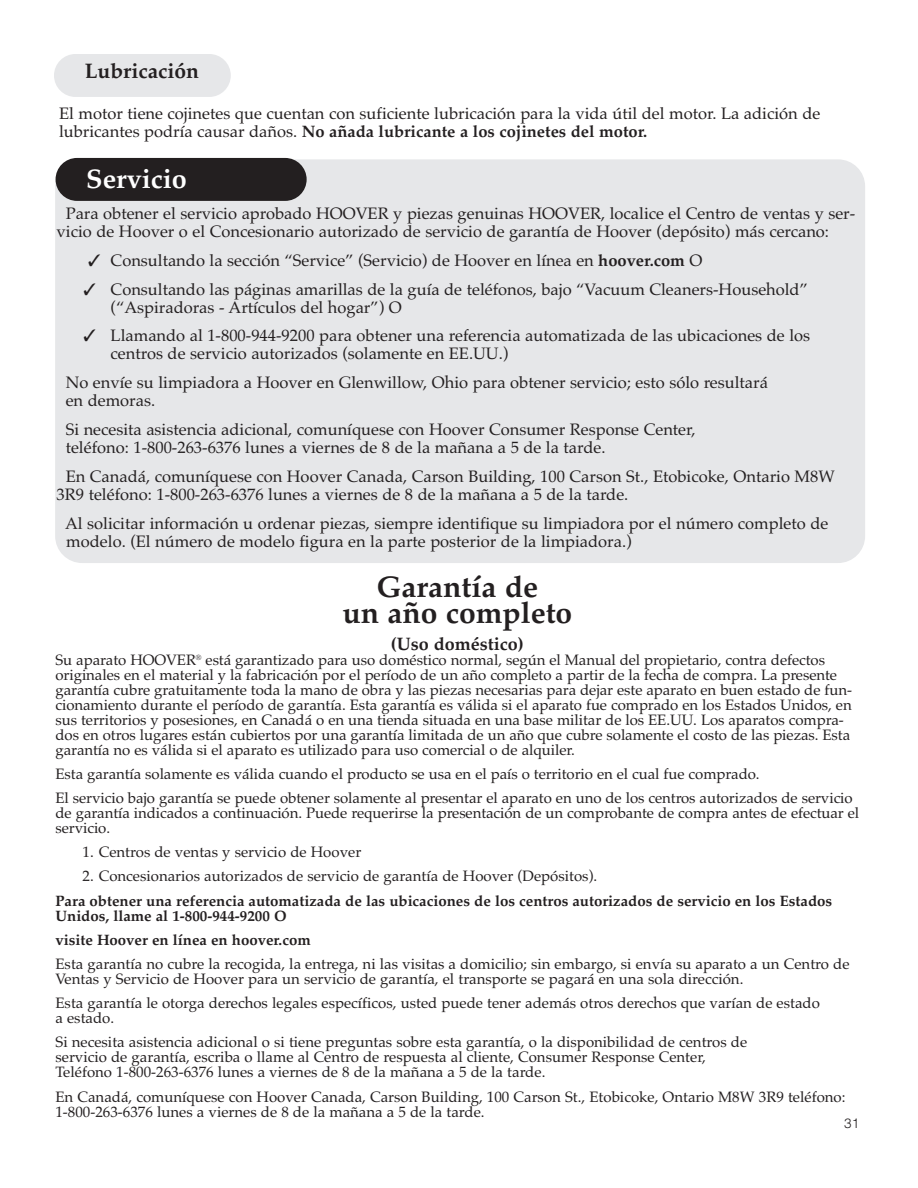
<style>
.page{position:relative;width:918px;height:1188px;background:#fff}
.page>*{position:absolute;margin:0;border:0;box-sizing:border-box;transform-origin:0 0}
.t1{font:700 30px/25.5px "Palatino";color:#231f20;text-align:center}
.t2{font:700 27px "Palatino";color:#fff}
.t3{font:700 21px "Palatino";color:#231f20}
.t4{font:700 18px "Palatino";color:#231f20}
.t5{font:16.5px/18px "Palatino";color:#231f20}
.t6{font:15px/15px "Palatino";letter-spacing:-.005em;color:#231f20}
.t7{font:700 15px/15px "Palatino";color:#231f20}
.t8{font:300 13.5px "Helvetica";color:#231f20}
.s1{font-weight:700}
</style>
<div class="page">
<div style="left:55px;top:159px;width:810px;height:404px;background:#e6e7e9;border-radius:27px"></div>
<div style="left:56px;top:158px;width:251px;height:43px;background:#231f20;border-radius:21px"></div>
<div style="left:54px;top:54px;width:177px;height:43px;background:#e6e7e9;border-radius:21px"></div>
<h3 class="t3" style="left:85px;top:58px;width:116px">Lubricación</h3>
<p class="t5" style="left:59px;top:104px;width:763px">El motor tiene cojinetes que cuentan con suficiente lubricación para la vida útil del motor. La adición de lubricantes podría causar daños. <span class="s1">No añada lubricante a los cojinetes del motor.</span></p>
<h2 class="t2" style="left:86px;top:163px;width:102px">Servicio</h2>
<p class="t5" style="left:57px;top:204px;width:800px;text-indent:9px">Para obtener el servicio aprobado HOOVER y piezas genuinas HOOVER, localice el Centro de ventas y ser&shy;vicio de Hoover o el Concesionario autorizado de servicio de garantía de Hoover (depósito) más cercano:</p>
<p class="t5" style="left:88px;top:251px;width:616px">✓ Consultando la sección “Service” (Servicio) de Hoover en línea en <span class="s1">hoover.com</span> O</p>
<p class="t5" style="left:111px;top:280px;width:699px;text-indent:-27px">✓ Consultando las páginas amarillas de la guía de teléfonos, bajo “Vacuum Cleaners-Household” (“Aspiradoras - Artículos del hogar”) O</p>
<p class="t5" style="left:111px;top:327px;width:701px;text-indent:-27px">✓ Llamando al 1-800-944-9200 para obtener una referencia automatizada de las ubicaciones de los centros de servicio autorizados (solamente en EE.UU.)</p>
<p class="t5" style="left:66px;top:373px;width:704px">No envíe su limpiadora a Hoover en Glenwillow, Ohio para obtener servicio; esto sólo resultará en demoras.</p>
<p class="t5" style="left:66px;top:420px;width:631px">Si necesita asistencia adicional, comuníquese con Hoover Consumer Response Center, teléfono: 1-800-263-6376 lunes a viernes de 8 de la mañana a 5 de la tarde.</p>
<p class="t5" style="left:57px;top:467px;width:780px;text-indent:9px">En Canadá, comuníquese con Hoover Canada, Carson Building, 100 Carson St., Etobicoke, Ontario M8W<br>3R9 teléfono: 1-800-263-6376 lunes a viernes de 8 de la mañana a 5 de la tarde.</p>
<p class="t5" style="left:65px;top:514px;width:765px">Al solicitar información u ordenar piezas, siempre identifique su limpiadora por el número completo de modelo. (El número de modelo figura en la parte posterior de la limpiadora.)</p>
<h1 class="t1" style="left:343px;top:574px;width:231px">Garantía de<br>un año completo</h1>
<p class="t4" style="left:391px;top:633px;width:134px">(Uso doméstico)</p>
<p class="t6" style="left:56px;top:652px;width:798px">Su aparato HOOVER<sup>®</sup> está garantizado para uso doméstico normal, según el Manual del propietario, contra defectos originales en el material y la fabricación por el período de un año completo a partir de la fecha de compra. La presente garantía cubre gratuitamente toda la mano de obra y las piezas necesarias para dejar este aparato en buen estado de fun&shy;cionamiento durante el período de garantía. Esta garantía es válida si el aparato fue comprado en los Estados Unidos, en sus territorios y posesiones, en Canadá o en una tienda situada en una base militar de los EE.UU. Los aparatos compra&shy;dos en otros lugares están cubiertos por una garantía limitada de un año que cubre solamente el costo de las piezas. Esta garantía no es válida si el aparato es utilizado para uso comercial o de alquiler.</p>
<p class="t6" style="left:56px;top:762px;width:799px;line-height:24.2px">Esta garantía solamente es válida cuando el producto se usa en el país o territorio en el cual fue comprado.<br>El servicio bajo garantía se puede obtener solamente al presentar el aparato en uno de los centros autorizados de servicio</p>
<p class="t6" style="left:56px;top:805px;width:805px">de garantía indicados a continuación. Puede requerirse la presentación de un comprobante de compra antes de efectuar el servicio.</p>
<p class="t6" style="left:83px;top:845px;width:280px">1. Centros de ventas y servicio de Hoover</p>
<p class="t6" style="left:83px;top:869px;width:516px">2. Concesionarios autorizados de servicio de garantía de Hoover (Depósitos).</p>
<p class="t7" style="left:56px;top:893px;width:778px">Para obtener una referencia automatizada de las ubicaciones de los centros autorizados de servicio en los Estados<br>Unidos, llame al 1-800-944-9200 O</p>
<p class="t7" style="left:56px;top:932px;width:257px">visite Hoover en línea en hoover.com</p>
<p class="t6" style="left:56px;top:956px;width:796px">Esta garantía no cubre la recogida, la entrega, ni las visitas a domicilio; sin embargo, si envía su aparato a un Centro de<br>Ventas y Servicio de Hoover para un servicio de garantía, el transporte se pagará en una sola dirección.</p>
<p class="t6" style="left:55px;top:996px;width:766px">Esta garantía le otorga derechos legales específicos, usted puede tener además otros derechos que varían de estado a estado.</p>
<p class="t6" style="left:55px;top:1035px;width:693px">Si necesita asistencia adicional o si tiene preguntas sobre esta garantía, o la disponibilidad de centros de servicio de garantía, escriba o llame al Centro de respuesta al cliente, Consumer Response Center,<br>Teléfono 1-800-263-6376 lunes a viernes de 8 de la mañana a 5 de la tarde.</p>
<p class="t6" style="left:55px;top:1089px;width:792px">En Canadá, comuníquese con Hoover Canada, Carson Building, 100 Carson St., Etobicoke, Ontario M8W 3R9 teléfono:<br>1-800-263-6376 lunes a viernes de 8 de la mañana a 5 de la tarde.</p>
<p class="t8" style="left:844px;top:1116px;width:17px">31</p>
</div>
